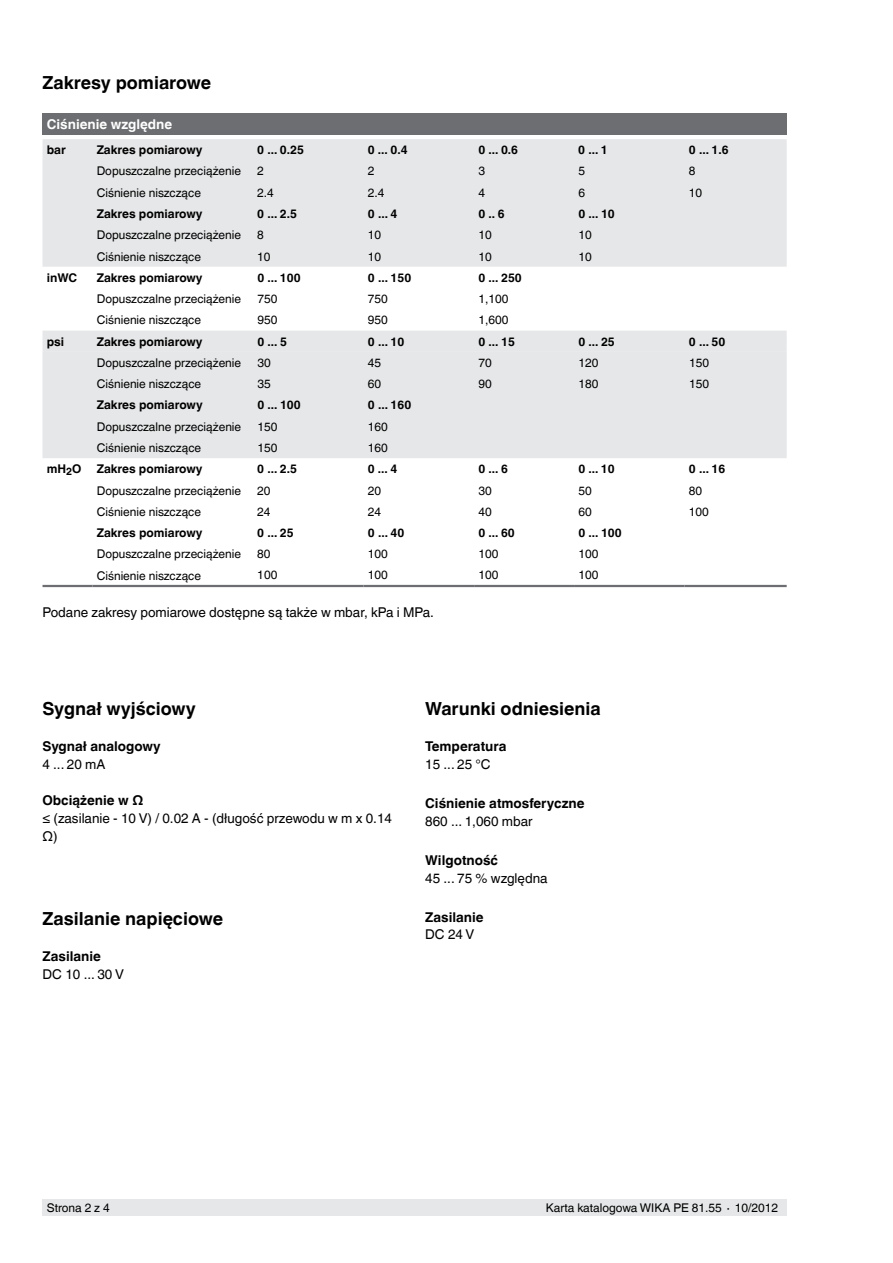
<style>
.page{position:relative;width:893px;height:1263px;background:#fff}
.page>*{position:absolute;margin:0;border:0;box-sizing:border-box;transform-origin:0 0}
.t1{font:700 18px "Helvetica World";color:#000}
.t2{font:13.5px/18px "Helvetica World";color:#000}
.t3{font:700 13.5px "Helvetica World";color:#000}
.t4{font:700 13.5px "Helvetica World";color:#fff}
.t5{font:12px "Helvetica World";color:#000}
.t6{font:700 12px "Helvetica World";color:#000}
</style>
<div class="page">
<div style="left:43px;top:1199px;width:744px;height:17px;background:#e6e7e8"></div>
<div style="left:43px;top:113px;width:744px;height:22px;background:#6d6e71"></div>
<div style="left:43px;top:139px;width:744px;height:319px;background:#e6e7e8"></div>
<svg style="left:43px;top:267px;width:744px;height:64px"></svg>
<div style="left:43px;top:331px;width:744px;height:21px;background:#e6e7e8"></div>
<svg style="left:43px;top:584px;width:744px;height:1px"></svg>
<hr style="left:92px;top:585px;width:161px;height:2px;background:#6d6e71">
<hr style="left:253px;top:585px;width:111px;height:2px;background:#6d6e71">
<hr style="left:474px;top:585px;width:100px;height:2px;background:#6d6e71">
<hr style="left:574px;top:585px;width:111px;height:2px;background:#6d6e71">
<hr style="left:685px;top:585px;width:102px;height:2px;background:#6d6e71">
<hr style="left:43px;top:585px;width:49px;height:2px;background:#6d6e71">
<hr style="left:364px;top:585px;width:110px;height:2px;background:#6d6e71">
<h1 class="t1" style="left:43px;top:73px;width:170px">Zakresy pomiarowe</h1>
<p class="t4" style="left:47px;top:116px;width:127px">Ciśnienie względne</p>
<p class="t6" style="left:47px;top:143px;width:21px">bar</p>
<p class="t6" style="left:97px;top:143px;width:107px">Zakres pomiarowy</p>
<p class="t6" style="left:257px;top:143px;width:48px">0 ... 0.25</p>
<p class="t6" style="left:368px;top:143px;width:41px">0 ... 0.4</p>
<p class="t6" style="left:478px;top:143px;width:41px">0 ... 0.6</p>
<p class="t6" style="left:578px;top:143px;width:31px">0 ... 1</p>
<p class="t6" style="left:689px;top:143px;width:41px">0 ... 1.6</p>
<p class="t5" style="left:97px;top:164px;width:146px">Dopuszczalne przeciążenie</p>
<p class="t5" style="left:257px;top:164px;width:8px">2</p>
<p class="t5" style="left:368px;top:164px;width:8px">2</p>
<p class="t5" style="left:478px;top:164px;width:8px">3</p>
<p class="t5" style="left:578px;top:164px;width:8px">5</p>
<p class="t5" style="left:689px;top:164px;width:8px">8</p>
<p class="t5" style="left:97px;top:186px;width:106px">Ciśnienie niszczące</p>
<p class="t5" style="left:257px;top:186px;width:18px">2.4</p>
<p class="t5" style="left:368px;top:186px;width:18px">2.4</p>
<p class="t5" style="left:478px;top:186px;width:8px">4</p>
<p class="t5" style="left:578px;top:186px;width:8px">6</p>
<p class="t5" style="left:689px;top:186px;width:15px">10</p>
<p class="t6" style="left:97px;top:207px;width:107px">Zakres pomiarowy</p>
<p class="t6" style="left:257px;top:207px;width:41px">0 ... 2.5</p>
<p class="t6" style="left:368px;top:207px;width:31px">0 ... 4</p>
<p class="t6" style="left:478px;top:207px;width:28px">0 .. 6</p>
<p class="t6" style="left:578px;top:207px;width:38px">0 ... 10</p>
<p class="t5" style="left:97px;top:228px;width:146px">Dopuszczalne przeciążenie</p>
<p class="t5" style="left:257px;top:228px;width:8px">8</p>
<p class="t5" style="left:368px;top:228px;width:15px">10</p>
<p class="t5" style="left:478px;top:228px;width:15px">10</p>
<p class="t5" style="left:578px;top:228px;width:15px">10</p>
<p class="t5" style="left:97px;top:249px;width:106px">Ciśnienie niszczące</p>
<p class="t5" style="left:257px;top:249px;width:15px">10</p>
<p class="t5" style="left:368px;top:249px;width:15px">10</p>
<p class="t5" style="left:478px;top:249px;width:15px">10</p>
<p class="t5" style="left:578px;top:249px;width:15px">10</p>
<p class="t6" style="left:47px;top:271px;width:32px">inWC</p>
<p class="t6" style="left:97px;top:271px;width:107px">Zakres pomiarowy</p>
<p class="t6" style="left:257px;top:271px;width:45px">0 ... 100</p>
<p class="t6" style="left:368px;top:271px;width:45px">0 ... 150</p>
<p class="t6" style="left:478px;top:271px;width:45px">0 ... 250</p>
<p class="t5" style="left:97px;top:292px;width:146px">Dopuszczalne przeciążenie</p>
<p class="t5" style="left:257px;top:292px;width:22px">750</p>
<p class="t5" style="left:368px;top:292px;width:22px">750</p>
<p class="t5" style="left:478px;top:292px;width:32px">1,100</p>
<p class="t5" style="left:97px;top:313px;width:106px">Ciśnienie niszczące</p>
<p class="t5" style="left:257px;top:313px;width:22px">950</p>
<p class="t5" style="left:368px;top:313px;width:22px">950</p>
<p class="t5" style="left:478px;top:313px;width:32px">1,600</p>
<p class="t6" style="left:47px;top:334px;width:19px">psi</p>
<p class="t6" style="left:97px;top:334px;width:107px">Zakres pomiarowy</p>
<p class="t6" style="left:257px;top:334px;width:31px">0 ... 5</p>
<p class="t6" style="left:368px;top:334px;width:38px">0 ... 10</p>
<p class="t6" style="left:478px;top:334px;width:38px">0 ... 15</p>
<p class="t6" style="left:578px;top:334px;width:38px">0 ... 25</p>
<p class="t6" style="left:689px;top:334px;width:38px">0 ... 50</p>
<p class="t5" style="left:97px;top:356px;width:146px">Dopuszczalne przeciążenie</p>
<p class="t5" style="left:257px;top:356px;width:15px">30</p>
<p class="t5" style="left:368px;top:356px;width:15px">45</p>
<p class="t5" style="left:478px;top:356px;width:15px">70</p>
<p class="t5" style="left:578px;top:356px;width:22px">120</p>
<p class="t5" style="left:689px;top:356px;width:22px">150</p>
<p class="t5" style="left:97px;top:377px;width:106px">Ciśnienie niszczące</p>
<p class="t5" style="left:257px;top:377px;width:15px">35</p>
<p class="t5" style="left:368px;top:377px;width:15px">60</p>
<p class="t5" style="left:478px;top:377px;width:15px">90</p>
<p class="t5" style="left:578px;top:377px;width:22px">180</p>
<p class="t5" style="left:689px;top:377px;width:22px">150</p>
<p class="t6" style="left:97px;top:398px;width:107px">Zakres pomiarowy</p>
<p class="t6" style="left:257px;top:398px;width:45px">0 ... 100</p>
<p class="t6" style="left:368px;top:398px;width:45px">0 ... 160</p>
<p class="t5" style="left:97px;top:420px;width:146px">Dopuszczalne przeciążenie</p>
<p class="t5" style="left:257px;top:420px;width:22px">150</p>
<p class="t5" style="left:368px;top:420px;width:22px">160</p>
<p class="t5" style="left:97px;top:441px;width:106px">Ciśnienie niszczące</p>
<p class="t5" style="left:257px;top:441px;width:22px">150</p>
<p class="t5" style="left:368px;top:441px;width:22px">160</p>
<p class="t6" style="left:47px;top:462px;width:36px">mH<sub>2</sub>O</p>
<p class="t6" style="left:97px;top:462px;width:107px">Zakres pomiarowy</p>
<p class="t6" style="left:257px;top:462px;width:41px">0 ... 2.5</p>
<p class="t6" style="left:368px;top:462px;width:31px">0 ... 4</p>
<p class="t6" style="left:478px;top:462px;width:31px">0 ... 6</p>
<p class="t6" style="left:578px;top:462px;width:38px">0 ... 10</p>
<p class="t6" style="left:689px;top:462px;width:38px">0 ... 16</p>
<p class="t5" style="left:97px;top:483px;width:146px">Dopuszczalne przeciążenie</p>
<p class="t5" style="left:257px;top:483px;width:15px">20</p>
<p class="t5" style="left:368px;top:483px;width:15px">20</p>
<p class="t5" style="left:478px;top:483px;width:15px">30</p>
<p class="t5" style="left:578px;top:483px;width:15px">50</p>
<p class="t5" style="left:689px;top:483px;width:15px">80</p>
<p class="t5" style="left:97px;top:505px;width:106px">Ciśnienie niszczące</p>
<p class="t5" style="left:257px;top:505px;width:15px">24</p>
<p class="t5" style="left:368px;top:505px;width:15px">24</p>
<p class="t5" style="left:478px;top:505px;width:15px">40</p>
<p class="t5" style="left:578px;top:505px;width:15px">60</p>
<p class="t5" style="left:689px;top:505px;width:22px">100</p>
<p class="t6" style="left:97px;top:526px;width:107px">Zakres pomiarowy</p>
<p class="t6" style="left:257px;top:526px;width:38px">0 ... 25</p>
<p class="t6" style="left:368px;top:526px;width:38px">0 ... 40</p>
<p class="t6" style="left:478px;top:526px;width:38px">0 ... 60</p>
<p class="t6" style="left:578px;top:526px;width:45px">0 ... 100</p>
<p class="t5" style="left:97px;top:547px;width:146px">Dopuszczalne przeciążenie</p>
<p class="t5" style="left:257px;top:547px;width:15px">80</p>
<p class="t5" style="left:368px;top:547px;width:22px">100</p>
<p class="t5" style="left:478px;top:547px;width:22px">100</p>
<p class="t5" style="left:578px;top:547px;width:22px">100</p>
<p class="t5" style="left:97px;top:568px;width:106px">Ciśnienie niszczące</p>
<p class="t5" style="left:257px;top:568px;width:22px">100</p>
<p class="t5" style="left:368px;top:568px;width:22px">100</p>
<p class="t5" style="left:478px;top:568px;width:22px">100</p>
<p class="t5" style="left:578px;top:568px;width:22px">100</p>
<p class="t2" style="left:43px;top:603px;width:393px">Podane zakresy pomiarowe dostępne są także w mbar, kPa i MPa.</p>
<h1 class="t1" style="left:42px;top:699px;width:155px">Sygnał wyjściowy</h1>
<p class="t3" style="left:42px;top:739px;width:120px">Sygnał analogowy</p>
<p class="t2" style="left:42px;top:756px;width:65px">4 ... 20 mA</p>
<p class="t3" style="left:42px;top:793px;width:102px">Obciążenie w Ω</p>
<p class="t2" style="left:42px;top:810px;width:351px">≤ (zasilanie - 10 V) / 0.02 A - (długość przewodu w m x 0.14<br>Ω)</p>
<h1 class="t1" style="left:43px;top:908px;width:182px">Zasilanie napięciowe</h1>
<p class="t3" style="left:43px;top:949px;width:60px">Zasilanie</p>
<p class="t2" style="left:43px;top:966px;width:83px">DC 10 ... 30 V</p>
<h1 class="t1" style="left:425px;top:699px;width:177px">Warunki odniesienia</h1>
<p class="t3" style="left:425px;top:739px;width:83px">Temperatura</p>
<p class="t2" style="left:425px;top:756px;width:67px">15 ... 25 °C</p>
<p class="t3" style="left:425px;top:796px;width:161px">Ciśnienie atmosferyczne</p>
<p class="t2" style="left:425px;top:813px;width:109px">860 ... 1,060 mbar</p>
<p class="t3" style="left:425px;top:853px;width:74px">Wilgotność</p>
<p class="t2" style="left:425px;top:870px;width:124px">45 ... 75 % względna</p>
<p class="t3" style="left:425px;top:910px;width:60px">Zasilanie</p>
<p class="t2" style="left:425px;top:925px;width:51px">DC 24 V</p>
<p class="t5" style="left:47px;top:1201px;width:65px">Strona 2 z 4</p>
<p class="t5" style="left:546px;top:1201px;width:234px">Karta katalogowa WIKA PE 81.55 ∙ 10/2012</p>
</div>
